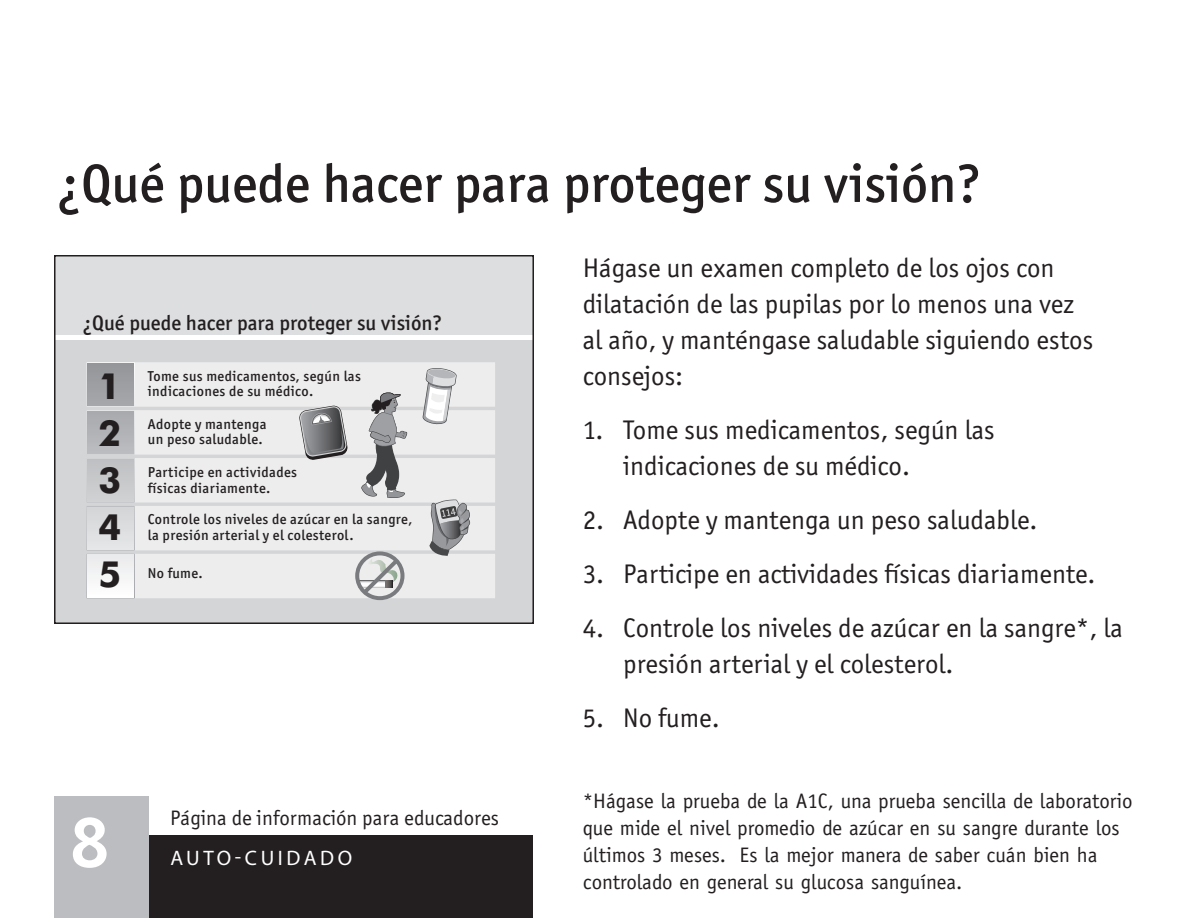
<style>
.page{position:relative;width:1188px;height:918px;background:#fff}
.page>*{position:absolute;margin:0;border:0;box-sizing:border-box;transform-origin:0 0}
.t1{font:700 72px "Officina Sans";color:#fff}
.page_head{font:500 54px "Officina San ITC";color:#231f20}
.t2{font:700 36px/46.8px "Futura BT";color:#231f20;text-align:justify}
.bullet-no_ind{font:27px/36px "Officina San ITC";color:#231f20}
.text{font:27px/36px "Officina San ITC";color:#231f20}
.t3{font:21px/27px "Officina Sans";color:#231f20}
.page_head-mini{font:500 21px "Officina San ITC";color:#231f20}
.text-2{font:21px "Officina San ITC";color:#231f20}
.tab_title{font:21px "Myriad Pro";letter-spacing:.17em;color:#fff}
.t4{font:500 14.4px/15.6px "Officina San ITC";letter-spacing:.025em;color:#231f20}
</style>
<div class="page">
<div style="left:145px;top:835px;width:388px;height:83px;background:#231f20"></div>
<div style="left:55px;top:796px;width:94px;height:122px;background:#bcbdc0"></div>
<div style="left:54px;top:340px;width:479px;height:283px;background:#d4d5d7"></div>
<div style="left:54px;top:255px;width:479px;height:80px;background:#dddee0"></div>
<div style="left:54px;top:255px;width:480px;height:369px;border:2px solid #231f20"></div>
<svg style="left:87px;top:362px;width:408px;height:238px;background:#dfdfe0"></svg>
<p class="page_head" style="left:56px;top:152px;width:927px">¿Qué puede hacer para proteger su visión?</p>
<p class="page_head-mini" style="left:82px;top:310px;width:361px">¿Qué puede hacer para proteger su visión?</p>
<p class="t2" style="left:99px;top:363px;width:24px">1<br>2<br>3<br>4<br>5</p>
<p class="t4" style="left:148px;top:368px;width:215px">Tome sus medicamentos, según las indicaciones de su médico.</p>
<p class="t4" style="left:148px;top:416px;width:120px">Adopte y mantenga un peso saludable.</p>
<p class="t4" style="left:148px;top:465px;width:151px">Participe en actividades físicas diariamente.</p>
<p class="t4" style="left:148px;top:512px;width:266px">Controle los niveles de azúcar en la sangre, la presión arterial y el colesterol.</p>
<p class="t4" style="left:148px;top:565px;width:56px">No fume.</p>
<p class="t1" style="left:70px;top:797px;width:42px">8</p>
<p class="text-2" style="left:170px;top:805px;width:330px">Página de información para educadores</p>
<p class="tab_title" style="left:170px;top:846px;width:183px">AUTO-CUI DADO</p>
<p class="text" style="left:583px;top:249px;width:512px">Hágase un examen completo de los ojos con dilatación de las pupilas por lo menos una vez al año, y manténgase saludable siguiendo estos consejos:</p>
<p class="bullet-no_ind" style="left:623px;top:411px;width:373px;text-indent:-40px">1. Tome sus medicamentos, según las indicaciones de su médico.</p>
<p class="bullet-no_ind" style="left:583px;top:502px;width:456px">2. Adopte y mantenga un peso saludable.</p>
<p class="bullet-no_ind" style="left:583px;top:556px;width:514px">3. Participe en actividades físicas diariamente.</p>
<p class="bullet-no_ind" style="left:623px;top:610px;width:501px;text-indent:-40px">4. Controle los niveles de azúcar en la sangre*, la presión arterial y el colesterol.</p>
<p class="bullet-no_ind" style="left:583px;top:700px;width:139px">5. No fume.</p>
<p class="t3" style="left:583px;top:787px;width:551px">*Hágase la prueba de la A1C, una prueba sencilla de laboratorio que mide el nivel promedio de azúcar en su sangre durante los últimos 3 meses. Es la mejor manera de saber cuán bien ha controlado en general su glucosa sanguínea.</p>
</div>
